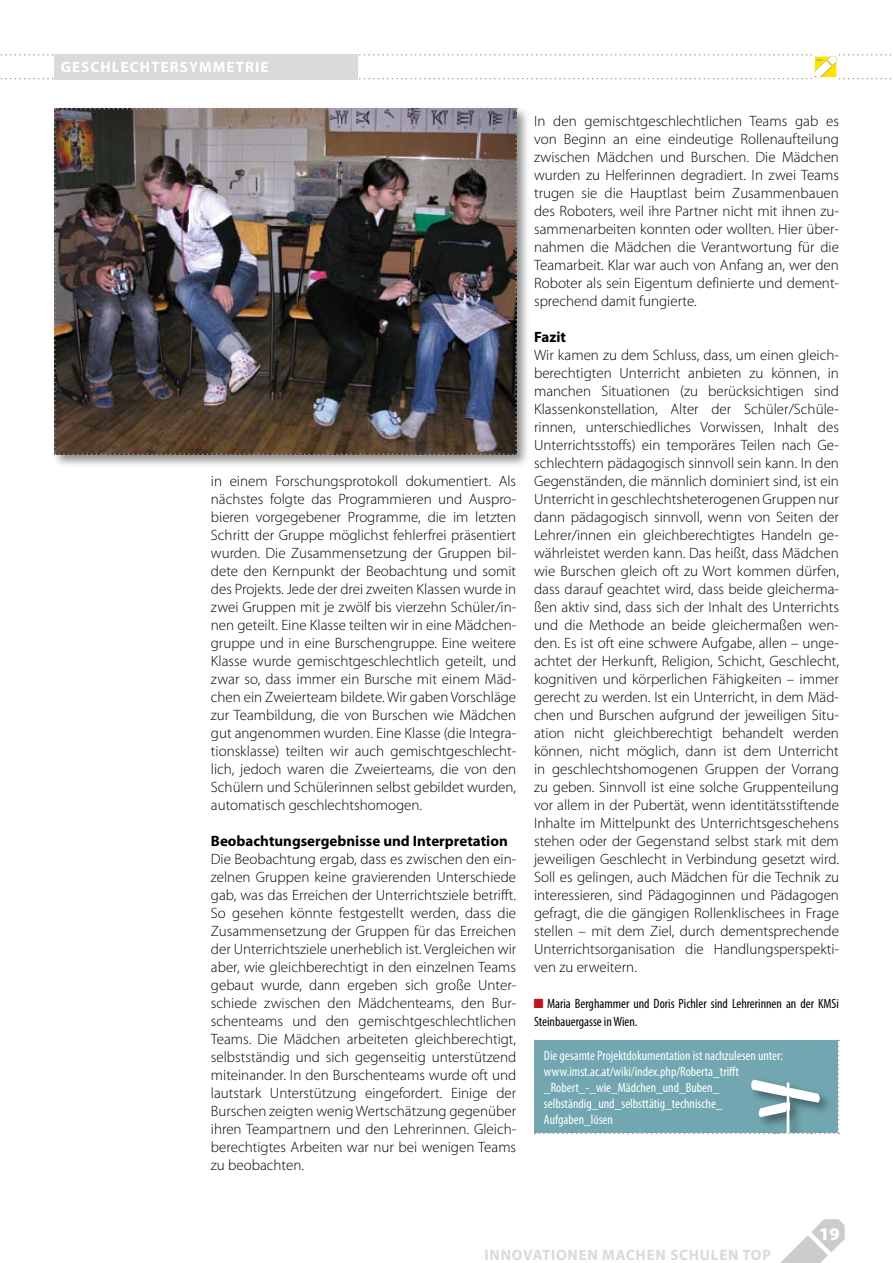
<style>
.page{position:relative;width:893px;height:1263px;background:#fff}
.page>*{position:absolute;margin:0;border:0;box-sizing:border-box;transform-origin:0 0}
.t1{font:900 18px "Myriad Pro";color:#fff}
.t2{font:300 15px/18px "Myriad Pro";color:#000;text-align:justify}
.t3{font:700 15px "Myriad Pro";color:#000}
.t4{font:700 15px "Myriad Pro";letter-spacing:.05em;color:#d9dadb}
.t5{font:700 15px "Myriad Pro";letter-spacing:.075em;color:#fff}
.t6{font:condensed 13.5px/16.2px "Myriad Pro";color:#fff}
.t7{font:condensed 13.5px/18px "Myriad Pro";color:#000}
.s1{font-family:"Courier New";font-stretch:normal;font-size:15px;color:#be1421}
</style>
<div class="page">
<svg style="left:780px;top:1219px;width:65px;height:44px"></svg>
<div style="left:54px;top:54px;width:304px;height:26px;background:#d9dadb"></div>
<div style="left:50px;top:104px;width:482px;height:365px;background:#000;opacity:.45"></div>
<img style="left:54px;top:108px;width:463px;height:347px">
<svg style="left:534px;top:1040px;width:305px;height:94px;background:#77a9b2"></svg>
<svg style="left:0;top:54px;width:892px;height:25px"></svg>
<p class="t5" style="left:61px;top:57px;width:209px">GESCHLECHTERSYMMETRIE</p>
<p class="t2" style="left:211px;top:472px;width:307px">in einem Forschungsprotokoll dokumentiert. Als nächstes folgte das Programmieren und Auspro&shy;bieren vorgegebener Programme, die im letzten Schritt der Gruppe möglichst fehlerfrei präsentiert wurden. Die Zusammensetzung der Gruppen bil&shy;dete den Kernpunkt der Beobachtung und somit des Projekts. Jede der drei zweiten Klassen wurde in zwei Gruppen mit je zwölf bis vierzehn Schüler/in&shy;nen geteilt. Eine Klasse teilten wir in eine Mädchen&shy;gruppe und in eine Burschengruppe. Eine weitere Klasse wurde gemischtgeschlechtlich geteilt, und zwar so, dass immer ein Bursche mit einem Mäd&shy;chen ein Zweierteam bildete. Wir gaben Vorschläge zur Teambildung, die von Burschen wie Mädchen gut angenommen wurden. Eine Klasse (die Integra&shy;tionsklasse) teilten wir auch gemischtgeschlecht&shy;lich, jedoch waren die Zweierteams, die von den Schülern und Schülerinnen selbst gebildet wurden, automatisch geschlechtshomogen.</p>
<p class="t3" style="left:211px;top:831px;width:298px">Beobachtungsergebnisse und Interpretation</p>
<p class="t2" style="left:211px;top:850px;width:307px">Die Beobachtung ergab, dass es zwischen den ein&shy;zelnen Gruppen keine gravierenden Unterschiede gab, was das Erreichen der Unterrichtsziele betrifft.<br>So gesehen könnte festgestellt werden, dass die Zusammensetzung der Gruppen für das Erreichen der Unterrichtsziele unerheblich ist. Vergleichen wir aber, wie gleichberechtigt in den einzelnen Teams gebaut wurde, dann ergeben sich große Unter&shy;schiede zwischen den Mädchenteams, den Bur&shy;schenteams und den gemischtgeschlechtlichen Teams. Die Mädchen arbeiteten gleichberechtigt, selbstständig und sich gegenseitig unterstützend miteinander. In den Burschenteams wurde oft und lautstark Unterstützung eingefordert. Einige der Burschen zeigten wenig Wertschätzung gegenüber ihren Teampartnern und den Lehrerinnen. Gleich&shy;berechtigtes Arbeiten war nur bei wenigen Teams zu beobachten.</p>
<p class="t2" style="left:534px;top:112px;width:306px">In den gemischtgeschlechtlichen Teams gab es von Beginn an eine eindeutige Rollenaufteilung zwischen Mädchen und Burschen. Die Mädchen wurden zu Helferinnen degradiert. In zwei Teams trugen sie die Hauptlast beim Zusammenbauen des Roboters, weil ihre Partner nicht mit ihnen zu&shy;sammenarbeiten konnten oder wollten. Hier über&shy;nahmen die Mädchen die Verantwortung für die Teamarbeit. Klar war auch von Anfang an, wer den Roboter als sein Eigentum definierte und dement&shy;sprechend damit fungierte.</p>
<p class="t3" style="left:534px;top:327px;width:33px">Fazit</p>
<p class="t2" style="left:534px;top:346px;width:306px">Wir kamen zu dem Schluss, dass, um einen gleich&shy;berechtigten Unterricht anbieten zu können, in manchen Situationen (zu berücksichtigen sind Klassenkonstellation, Alter der Schüler/Schüle&shy;rinnen, unterschiedliches Vorwissen, Inhalt des Unterrichtsstoffs) ein temporäres Teilen nach Ge&shy;schlechtern pädagogisch sinnvoll sein kann. In den Gegenständen, die männlich dominiert sind, ist ein Unterricht in geschlechtsheterogenen Gruppen nur dann pädagogisch sinnvoll, wenn von Seiten der Lehrer/innen ein gleichberechtigtes Handeln ge&shy;währleistet werden kann. Das heißt, dass Mädchen wie Burschen gleich oft zu Wort kommen dürfen, dass darauf geachtet wird, dass beide gleicherma&shy;ßen aktiv sind, dass sich der Inhalt des Unterrichts und die Methode an beide gleichermaßen wen&shy;den. Es ist oft eine schwere Aufgabe, allen – unge&shy;achtet der Herkunft, Religion, Schicht, Geschlecht, kognitiven und körperlichen Fähigkeiten – immer gerecht zu werden. Ist ein Unterricht, in dem Mäd&shy;chen und Burschen aufgrund der jeweiligen Situ&shy;ation nicht gleichberechtigt behandelt werden können, nicht möglich, dann ist dem Unterricht in geschlechtshomogenen Gruppen der Vorrang zu geben. Sinnvoll ist eine solche Gruppenteilung vor allem in der Pubertät, wenn identitätsstiftende Inhalte im Mittelpunkt des Unterrichtsgeschehens stehen oder der Gegenstand selbst stark mit dem jeweiligen Geschlecht in Verbindung gesetzt wird.<br>Soll es gelingen, auch Mädchen für die Technik zu interessieren, sind Pädagoginnen und Pädagogen gefragt, die die gängigen Rollenklischees in Frage stellen – mit dem Ziel, durch dementsprechende Unterrichtsorganisation die Handlungsperspekti&shy;ven zu erweitern.</p>
<p class="t7" style="left:534px;top:994px;width:306px"><span class="s1">■</span> Maria Berghammer und Doris Pichler sind Lehrerinnen an der KMSi<br>Steinbauergasse in Wien.</p>
<p class="t6" style="left:544px;top:1047px;width:241px">Die gesamte Projektdokumentation ist nachzulesen unter: www.imst.ac.at/wiki/index.php/Roberta_trifft _Robert_-_wie_Mädchen_und_Buben_ selbständig_und_selbsttätig_technische_ Aufgaben_lösen</p>
<p class="t1" style="left:819px;top:1221px;width:11px">19</p>
<p class="t4" style="left:485px;top:1245px;width:288px">INNOVATIONEN MACHEN SCHULEN TOP</p>
</div>
